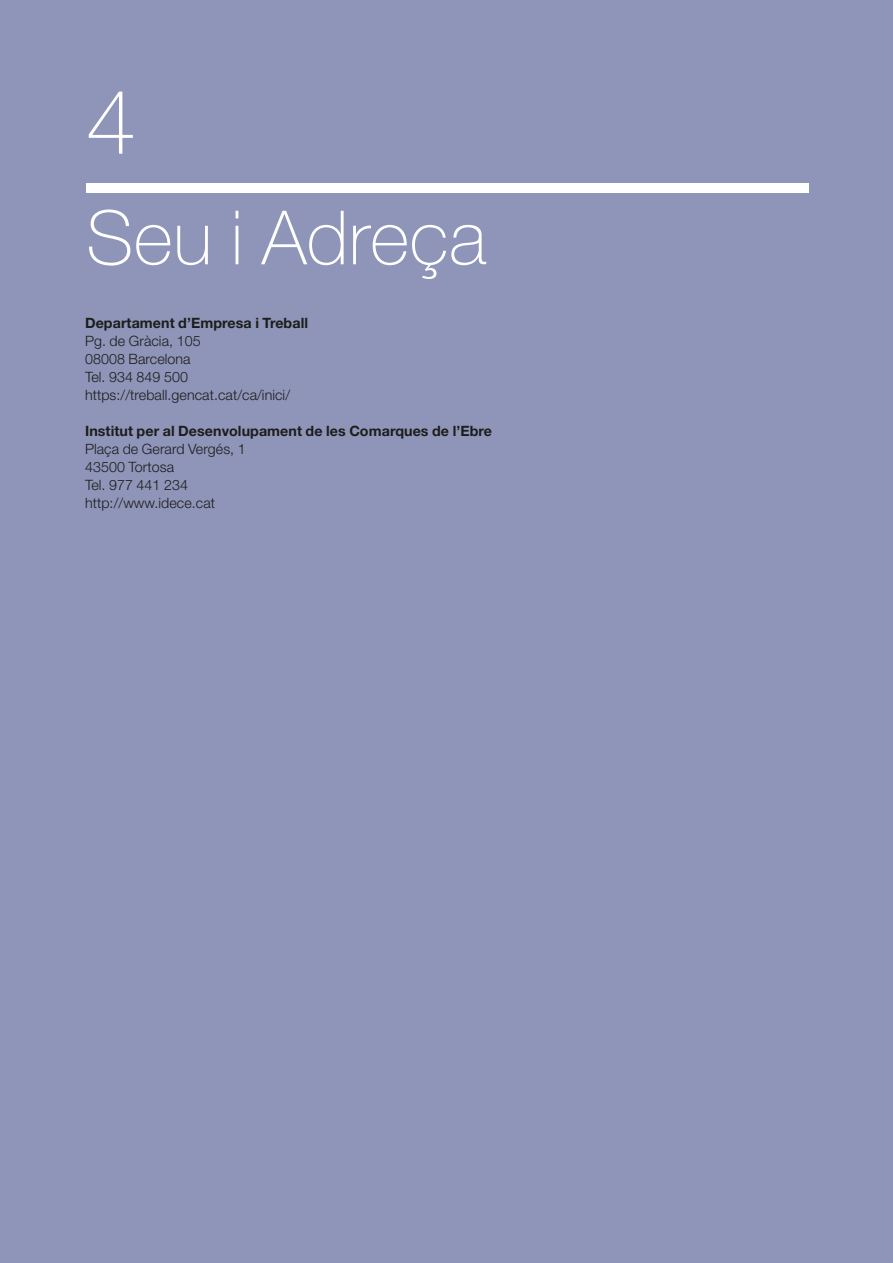
<style>
.page{position:relative;width:893px;height:1263px;background:#8e95b9}
.page>*{position:absolute;margin:0;border:0;box-sizing:border-box;transform-origin:0 0}
.t1{font:100 90px "Helvetica Neue LT Std";color:#fff}
.t2{font:100 75px "Helvetica Neue LT Std";letter-spacing:.005em;color:#fff}
.t3{font:300 14.25px/18px "Helvetica Neue LT Std";letter-spacing:.005em;color:#1d1d1b}
.t4{font:700 14.25px "Helvetica Neue LT Std";letter-spacing:.005em;color:#1d1d1b}
</style>
<div class="page">
<div style="left:86px;top:184px;width:723px;height:9px;background:#fff"></div>
<h1 class="t1" style="left:86px;top:70px;width:52px">4</h1>
<h2 class="t2" style="left:86px;top:195px;width:402px">Seu i Adreça</h2>
<p class="t4" style="left:85px;top:314px;width:225px">Departament d’Empresa i Treball</p>
<p class="t3" style="left:85px;top:331px;width:207px">Pg. de Gràcia, 105<br>08008 Barcelona<br>Tel. 934 849 500 https://treball.gencat.cat/ca/inici/</p>
<p class="t4" style="left:85px;top:422px;width:409px">Institut per al Desenvolupament de les Comarques de l’Ebre</p>
<p class="t3" style="left:85px;top:439px;width:162px">Plaça de Gerard Vergés, 1<br>43500 Tortosa<br>Tel. 977 441 234 http://www.idece.cat</p>
</div>
